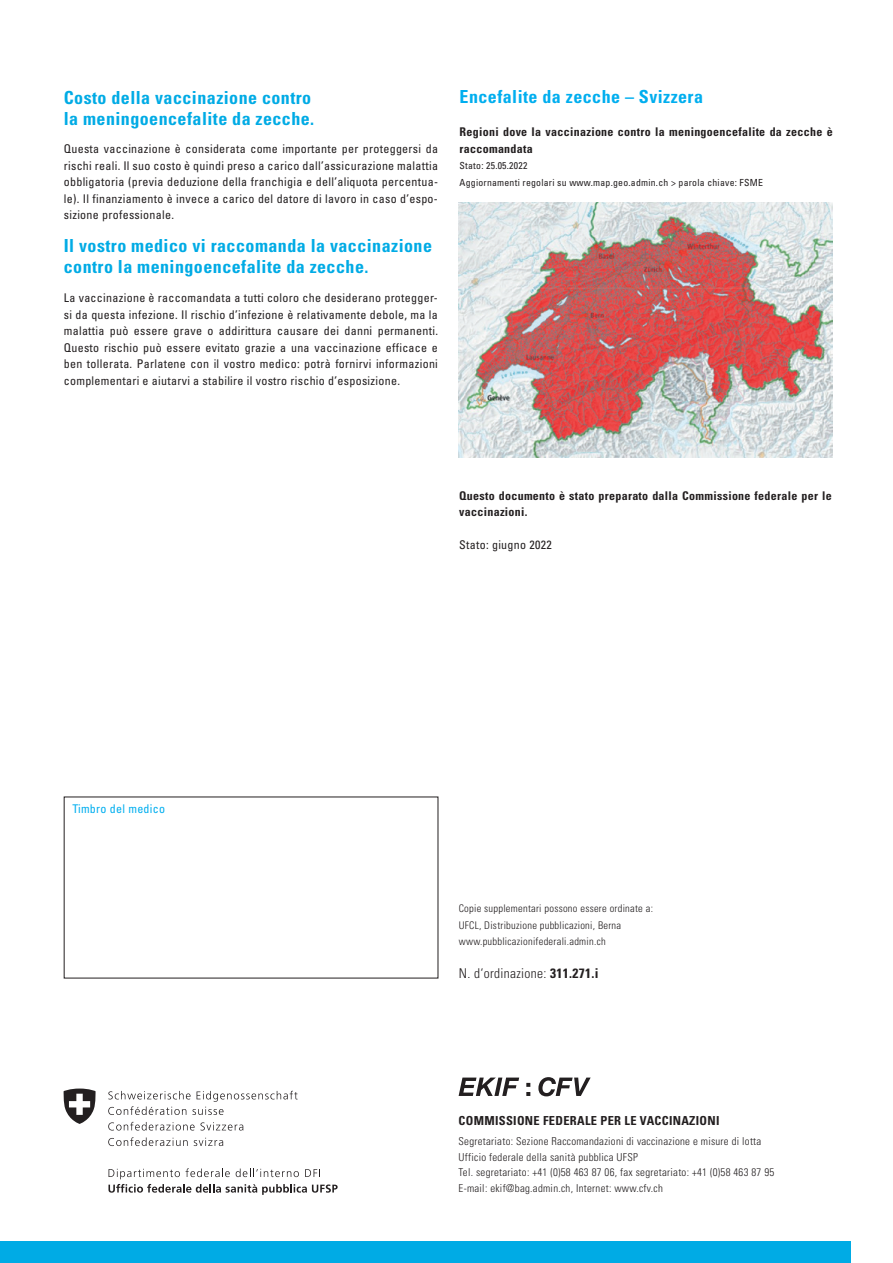
<style>
.page{position:relative;width:893px;height:1263px;background:#fff}
.page>*{position:absolute;margin:0;border:0;box-sizing:border-box;transform-origin:0 0}
.t1{font:700 condensed 18px/21.6px "Univers";letter-spacing:.025em;color:#00abe5}
.t2{font:700 condensed 18px "Univers";letter-spacing:.025em;color:#00aeef}
.t3{font:300 condensed 13.5px "Univers";letter-spacing:.025em;color:#231f20}
.t4{font:700 condensed 12.45px "Univers";letter-spacing:.025em;color:#231f20}
.t5{font:condensed 12px/16.5px "Univers";letter-spacing:.025em;color:#231f20;text-align:justify}
.t6{font:700 condensed 12px/16.5px "Univers";letter-spacing:.025em;color:#231f20}
.t7{font:condensed 12px "Univers";letter-spacing:.025em;color:#00aeef}
.t8{font:300 condensed 10.8px/15.6px "Univers";letter-spacing:.025em;color:#231f20}
.t9{font:300 condensed 10.5px/16.5px "Univers";letter-spacing:.025em;color:#231f20}
.t10{font:condensed 9.75px/16.5px "Univers";letter-spacing:.025em;color:#231f20}
.s1{font-weight:700}
</style>
<div class="page">
<div style="left:0;top:1242px;width:850px;height:21px;background:#00abe5"></div>
<svg style="left:459px;top:1077px;width:60px;height:19px"></svg>
<svg style="left:526px;top:1083px;width:4px;height:13px"></svg>
<svg style="left:538px;top:1077px;width:53px;height:19px"></svg>
<svg style="left:108px;top:1091px;width:190px;height:24px"></svg>
<svg style="left:108px;top:1122px;width:135px;height:8px"></svg>
<svg style="left:108px;top:1137px;width:80px;height:9px"></svg>
<svg style="left:194px;top:1138px;width:29px;height:8px"></svg>
<svg style="left:108px;top:1168px;width:230px;height:27px"></svg>
<svg style="left:64px;top:1088px;width:32px;height:36px"></svg>
<img style="left:458px;top:202px;width:374px;height:256px">
<h1 class="t1" style="left:64px;top:86px;width:252px">Costo della vaccinazione contro la meningoencefalite da zecche.</h1>
<p class="t5" style="left:64px;top:140px;width:376px">Questa vaccinazione è considerata come importante per proteggersi da rischi reali. Il suo costo è quindi preso a carico dall’assicurazione malattia obbligatoria (previa deduzione della franchigia e dell’aliquota percentua&shy;le). Il finanziamento è invece a carico del datore di lavoro in caso d’espo&shy;sizione professionale.</p>
<h1 class="t1" style="left:64px;top:234px;width:370px">Il vostro medico vi raccomanda la vaccinazione contro la meningoencefalite da zecche.</h1>
<p class="t5" style="left:64px;top:290px;width:376px">La vaccinazione è raccomandata a tutti coloro che desiderano protegger&shy;si da questa infezione. Il rischio d’infezione è relativamente debole, ma la malattia può essere grave o addirittura causare dei danni permanenti.<br>Questo rischio può essere evitato grazie a una vaccinazione efficace e ben tollerata. Parlatene con il vostro medico: potrà fornirvi informazioni complementari e aiutarvi a stabilire il vostro rischio d’esposizione.</p>
<h1 class="t2" style="left:460px;top:86px;width:245px">Encefalite da zecche – Svizzera</h1>
<p class="t6" style="left:460px;top:124px;width:375px">Regioni dove la vaccinazione contro la meningoencefalite da zecche è raccomandata</p>
<p class="t10" style="left:460px;top:157px;width:305px">Stato: 25.05.2022<br>Aggiornamenti regolari su www.map.geo.admin.ch &gt; parola chiave: FSME</p>
<p class="t6" style="left:459px;top:487px;width:374px">Questo documento è stato preparato dalla Commissione federale per le vaccinazioni.</p>
<p class="t5" style="left:459px;top:536px;width:94px">Stato: giugno 2022</p>
<p class="t7" style="left:72px;top:801px;width:94px">Timbro del medico</p>
<p class="t9" style="left:459px;top:900px;width:196px">Copie supplementari possono essere ordinate a:<br>UFCL, Distribuzione pubblicazioni, Berna www.pubblicazionifederali.admin.ch</p>
<p class="t3" style="left:459px;top:965px;width:141px">N. d‘ordinazione: <span class="s1">311.271.i</span></p>
<p class="t4" style="left:459px;top:1113px;width:262px">COMMISSIONE FEDERALE PER LE VACCINAZIONI</p>
<p class="t8" style="left:459px;top:1134px;width:317px">Segretariato: Sezione Raccomandazioni di vaccinazione e misure di lotta Ufficio federale della sanità pubblica UFSP<br>Tel. segretariato: +41 (0)58 463 87 06, fax segretariato: +41 (0)58 463 87 95<br>E-mail: ekif@bag.admin.ch, Internet: www.cfv.ch</p>
</div>
